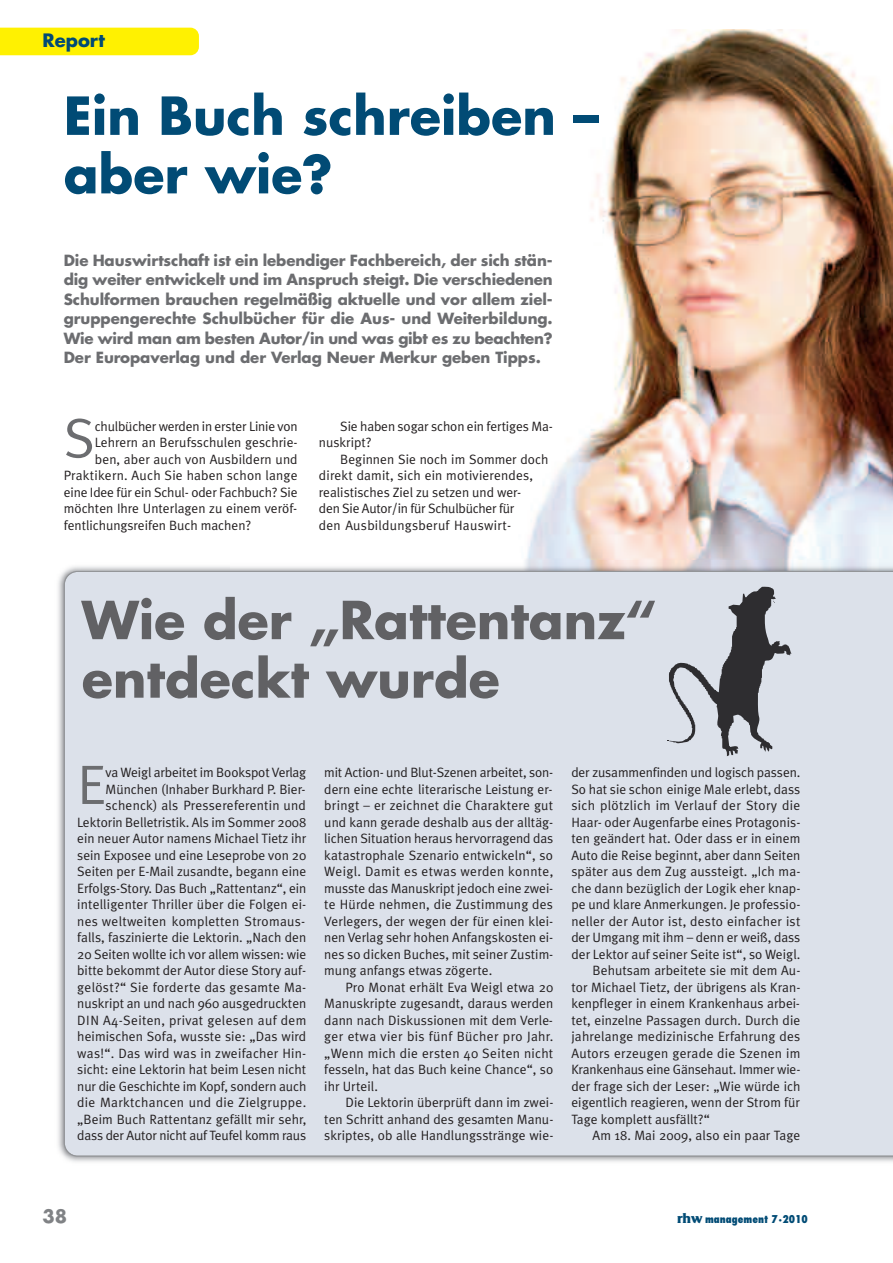
<style>
.page{position:relative;width:893px;height:1263px;background:#fff}
.page>*{position:absolute;margin:0;border:0;box-sizing:border-box;transform-origin:0 0}
.t1{font:55.5px "Meta Plus Normal";color:#6c6d70}
.t2{font:700 51px/58.5px "Futura";color:#616164}
.t3{font:700 51px/58.5px "Futura";color:#014b75}
.t4{font:700 18px "Futura";color:#014b75}
.t5{font:700 18px "Futura";color:#808285}
.t6{font:700 15px/19.5px "Futura";letter-spacing:-.005em;color:#6c6d70;text-align:justify}
.t7{font:13.5px/16.5px "Meta Plus Normal";letter-spacing:.005em;color:#231f20;text-align:justify}
.t8{font:13.5px "Meta Plus Normal";letter-spacing:.025em;color:#231f20}
.t9{font:13.5px "Meta Plus Normal";letter-spacing:-.015em;color:#231f20}
.t10{font:800 condensed 10.5px "Futura";color:#014b75}
.s1{font-family:"Friz Quadrata";font-weight:700;font-stretch:normal;font-size:15px}
</style>
<div class="page">
<img style="left:525px;top:30px;width:368px;height:531px">
<img style="left:230px;top:561px;width:663px;height:10px">
<div style="left:64px;top:571px;width:829px;height:586px;background:#dce1ea"></div>
<div style="left:0;top:28px;width:199px;height:27px;background:#fff101"></div>
<img style="left:669px;top:587px;width:122px;height:169px">
<h3 class="t4" style="left:43px;top:32px;width:64px">Report</h3>
<h2 class="t3" style="left:64px;top:91px;width:537px">Ein Buch schreiben – aber wie?</h2>
<p class="t6" style="left:64px;top:252px;width:490px">Die Hauswirtschaft ist ein lebendiger Fachbereich, der sich stän&shy;dig weiter entwickelt und im Anspruch steigt. Die verschiedenen Schulformen brauchen regelmäßig aktuelle und vor allem ziel&shy;gruppengerechte Schulbücher für die Aus- und Weiterbildung.<br>Wie wird man am besten Autor/in und was gibt es zu beachten?<br>Der Europaverlag und der Verlag Neuer Merkur geben Tipps.</p>
<h1 class="t1" style="left:64px;top:406px;width:33px">S</h1>
<p class="t9" style="left:95px;top:418px;width:204px">chulbücher werden in erster Linie von</p>
<p class="t7" style="left:95px;top:434px;width:204px">Lehrern an Berufsschulen geschrie-</p>
<p class="t7" style="left:95px;top:451px;width:204px">ben, aber auch von Ausbildern und</p>
<p class="t7" style="left:64px;top:467px;width:235px">Praktikern. Auch Sie haben schon lange</p>
<p class="t7" style="left:64px;top:484px;width:235px">eine Idee für ein Schul- oder Fachbuch? Sie</p>
<p class="t7" style="left:64px;top:500px;width:235px">möchten Ihre Unterlagen zu einem veröf-</p>
<p class="t7" style="left:64px;top:517px;width:189px">fentlichungsreifen Buch machen?</p>
<p class="t7" style="left:319px;top:418px;width:235px;text-indent:21px">Sie haben sogar schon ein fertiges Ma&shy;nuskript?</p>
<p class="t7" style="left:319px;top:451px;width:231px;text-align:left;text-indent:21px">Beginnen Sie noch im Sommer doch direkt damit, sich ein motivierendes, realistisches Ziel zu setzen und wer-<br>den Sie Autor/in für Schulbücher für<br>den Ausbildungsberuf Hauswirt-</p>
<h2 class="t2" style="left:82px;top:595px;width:577px">Wie der „Rattentanz“ entdeckt wurde</h2>
<h1 class="t1" style="left:77px;top:752px;width:30px">E</h1>
<p class="t7" style="left:77px;top:764px;width:231px;text-align:right">va Weigl arbeitet im Bookspot Verlag München (Inhaber Burkhard P. Bier&shy;schenck) als Pressereferentin und Lektorin Belletristik. Als im Sommer 2008 ein neuer Autor namens Michael Tietz ihr sein Exposee und eine Leseprobe von 20<br>Seiten per E-Mail zusandte, begann eine Erfolgs-Story. Das Buch „Rattentanz“, ein intelligenter Thriller über die Folgen ei&shy;nes weltweiten kompletten Stromaus&shy;falls, faszinierte die Lektorin. „Nach den 20 Seiten wollte ich vor allem wissen: wie bitte bekommt der Autor diese Story auf&shy;gelöst?“ Sie forderte das gesamte Ma&shy;nuskript an und nach 960 ausgedruckten DIN A4-Seiten, privat gelesen auf dem heimischen Sofa, wusste sie: „Das wird was!“. Das wird was in zweifacher Hin&shy;sicht: eine Lektorin hat beim Lesen nicht nur die Geschichte im Kopf, sondern auch die Marktchancen und die Zielgruppe. „Beim Buch Rattentanz gefällt mir sehr, dass der Autor nicht auf Teufel komm raus</p>
<p class="t7" style="left:324px;top:764px;width:231px">mit Action- und Blut-Szenen arbeitet, son&shy;dern eine echte literarische Leistung er&shy;bringt – er zeichnet die Charaktere gut und kann gerade deshalb aus der alltäg&shy;lichen Situation heraus hervorragend das katastrophale Szenario entwickeln“, so Weigl. Damit es etwas werden konnte, musste das Manuskript jedoch eine zwei&shy;te Hürde nehmen, die Zustimmung des Verlegers, der wegen der für einen klei&shy;nen Verlag sehr hohen Anfangskosten ei&shy;nes so dicken Buches, mit seiner Zustim&shy;mung anfangs etwas zögerte.</p>
<p class="t7" style="left:324px;top:979px;width:231px;text-indent:21px">Pro Monat erhält Eva Weigl etwa 20<br>Manuskripte zugesandt, daraus werden dann nach Diskussionen mit dem Verle&shy;ger etwa vier bis fünf Bücher pro Jahr. „Wenn mich die ersten 40 Seiten nicht fesseln, hat das Buch keine Chance“, so ihr Urteil.</p>
<p class="t7" style="left:324px;top:1094px;width:231px;text-indent:21px">Die Lektorin überprüft dann im zwei&shy;ten Schritt anhand des gesamten Manu&shy;skriptes, ob alle Handlungsstränge wie-</p>
<p class="t7" style="left:571px;top:764px;width:230px">der zusammenfinden und logisch passen.</p>
<p class="t7" style="left:571px;top:781px;width:230px">So hat sie schon einige Male erlebt, dass</p>
<p class="t8" style="left:571px;top:797px;width:231px">sich plötzlich im Verlauf der Story die</p>
<p class="t7" style="left:571px;top:814px;width:231px">Haar- oder Augenfarbe eines Protagonis-</p>
<p class="t7" style="left:571px;top:830px;width:231px">ten geändert hat. Oder dass er in einem</p>
<p class="t7" style="left:571px;top:847px;width:231px">Auto die Reise beginnt, aber dann Seiten</p>
<p class="t7" style="left:571px;top:863px;width:231px">später aus dem Zug aussteigt. „Ich ma-</p>
<p class="t7" style="left:571px;top:880px;width:231px">che dann bezüglich der Logik eher knap-</p>
<p class="t7" style="left:571px;top:896px;width:231px">pe und klare Anmerkungen. Je professio-</p>
<p class="t7" style="left:571px;top:913px;width:231px">neller der Autor ist, desto einfacher ist</p>
<p class="t7" style="left:571px;top:929px;width:230px">der Umgang mit ihm – denn er weiß, dass</p>
<p class="t7" style="left:571px;top:946px;width:231px">der Lektor auf seiner Seite ist“, so Weigl.</p>
<p class="t7" style="left:593px;top:962px;width:209px">Behutsam arbeitete sie mit dem Au-</p>
<p class="t7" style="left:571px;top:979px;width:231px">tor Michael Tietz, der übrigens als Kran-</p>
<p class="t7" style="left:571px;top:995px;width:230px">kenpfleger in einem Krankenhaus arbei-</p>
<p class="t7" style="left:571px;top:1012px;width:230px">tet, einzelne Passagen durch. Durch die</p>
<p class="t7" style="left:571px;top:1028px;width:230px">jahrelange medizinische Erfahrung des</p>
<p class="t7" style="left:571px;top:1045px;width:231px">Autors erzeugen gerade die Szenen im</p>
<p class="t7" style="left:571px;top:1061px;width:231px">Krankenhaus eine Gänsehaut. Immer wie-</p>
<p class="t7" style="left:571px;top:1078px;width:231px">der frage sich der Leser: „Wie würde ich</p>
<p class="t7" style="left:571px;top:1094px;width:230px">eigentlich reagieren, wenn der Strom für</p>
<p class="t7" style="left:571px;top:1111px;width:140px">Tage komplett ausfällt?“</p>
<p class="t7" style="left:593px;top:1127px;width:209px">Am 18. Mai 2009, also ein paar Tage</p>
<h3 class="t5" style="left:43px;top:1208px;width:26px">38</h3>
<p class="t10" style="left:677px;top:1214px;width:132px"><span class="s1">rhw</span> management 7·2010</p>
</div>
